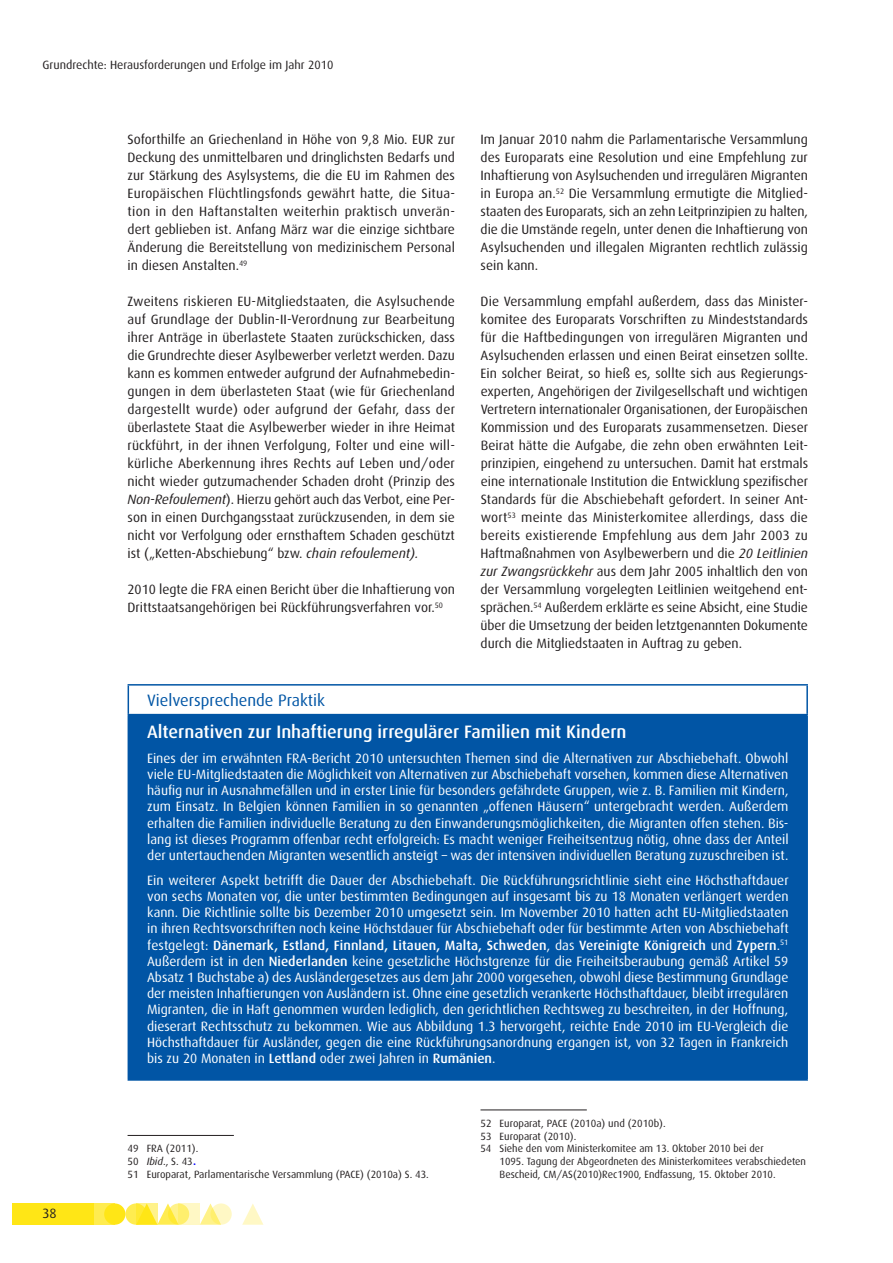
<style>
.page{position:relative;width:893px;height:1263px;background:#fff}
.page>*{position:absolute;margin:0;border:0;box-sizing:border-box;transform-origin:0 0}
.t1{font:500 18px "Dax";color:#fff}
.t2{font:16.5px "Dax";color:#0155a5}
.t3{font:13.5px/18px "Dax";color:#231f20;text-align:justify}
.t4{font:13.5px/16.2px "Dax";color:#fff;text-align:justify}
.t5{font:12px "Dax";color:#231f20}
.t6{font:10.5px/12.8px "Dax";color:#231f20}
.s1{font-style:italic}
.s2{font-weight:500}
.s3{font-size:15px;color:#00f}
</style>
<div class="page">
<svg style="left:125px;top:1203px;width:22px;height:22px"></svg>
<div style="left:94px;top:1203px;width:21px;height:22px;background:#ffec50"></div>
<div style="left:12px;top:1203px;width:82px;height:22px;background:#ffe616"></div>
<svg style="left:200px;top:1203px;width:18px;height:22px"></svg>
<svg style="left:242px;top:1204px;width:21px;height:21px"></svg>
<div style="left:104px;top:1203px;width:21px;height:22px;background:#ffe616;border-radius:50%"></div>
<svg style="left:157px;top:1203px;width:18px;height:22px"></svg>
<svg style="left:168px;top:1203px;width:21px;height:22px"></svg>
<svg style="left:210px;top:1203px;width:22px;height:22px"></svg>
<svg style="left:136px;top:1203px;width:21px;height:22px"></svg>
<svg style="left:179px;top:1203px;width:21px;height:22px"></svg>
<hr style="left:128px;top:1135px;width:106px;height:1px;background:#231f20">
<hr style="left:480px;top:1109px;width:107px;height:1px;background:#231f20">
<div style="left:128px;top:715px;width:679px;height:365px;background:#0155a5"></div>
<hr style="left:806px;top:715px;width:2px;height:364px;background:#0155a5">
<hr style="left:128px;top:1079px;width:680px;height:2px;background:#0155a5">
<hr style="left:128px;top:684px;width:680px;height:2px;background:#0155a5">
<svg style="left:128px;top:685px;width:1px;height:29px"></svg>
<hr style="left:806px;top:685px;width:2px;height:29px;background:#0155a5">
<hr style="left:128px;top:714px;width:680px;height:1px;background:#0155a5">
<p class="t5" style="left:43px;top:58px;width:292px">Grundrechte: Herausforderungen und Erfolge im Jahr 2010</p>
<p class="t3" style="left:128px;top:130px;width:329px">Soforthilfe an Griechenland in Höhe von 9,8 Mio. EUR zur Deckung des unmittelbaren und dringlichsten Bedarfs und zur Stärkung des Asylsystems, die die EU im Rahmen des Europäischen Flüchtlingsfonds gewährt hatte, die Situa‑ tion in den Haftanstalten weiterhin praktisch unverän‑ dert geblieben ist. Anfang März war die einzige sichtbare Änderung die Bereitstellung von medizinischem Personal in diesen Anstalten.<sup>49</sup></p>
<p class="t3" style="left:127px;top:292px;width:329px">Zweitens riskieren EU‑Mitgliedstaaten, die Asylsuchende auf Grundlage der Dublin‑II‑Verordnung zur Bearbeitung ihrer Anträge in überlastete Staaten zurückschicken, dass die Grundrechte dieser Asylbewerber verletzt werden. Dazu kann es kommen entweder aufgrund der Aufnahmebedin‑ gungen in dem überlasteten Staat (wie für Griechenland dargestellt wurde) oder aufgrund der Gefahr, dass der überlastete Staat die Asylbewerber wieder in ihre Heimat rückführt, in der ihnen Verfolgung, Folter und eine will‑ kürliche Aberkennung ihres Rechts auf Leben und/oder nicht wieder gutzumachender Schaden droht (Prinzip des <span class="s1">Non‑Refoulement</span>). Hierzu gehört auch das Verbot, eine Per‑ son in einen Durchgangsstaat zurückzusenden, in dem sie nicht vor Verfolgung oder ernsthaftem Schaden geschützt ist („Ketten‑Abschiebung“ bzw. <span class="s1">chain refoulement).</span></p>
<p class="t3" style="left:127px;top:580px;width:329px">2010 legte die FRA einen Bericht über die Inhaftierung von<br>Drittstaatsangehörigen bei Rückführungsverfahren vor.<sup>50</sup></p>
<p class="t3" style="left:480px;top:130px;width:329px">Im Januar 2010 nahm die Parlamentarische Versammlung des Europarats eine Resolution und eine Empfehlung zur Inhaftierung von Asylsuchenden und irregulären Migranten in Europa an.<sup>52</sup> Die Versammlung ermutigte die Mitglied‑ staaten des Europarats, sich an zehn Leitprinzipien zu halten, die die Umstände regeln, unter denen die Inhaftierung von Asylsuchenden und illegalen Migranten rechtlich zulässig sein kann.</p>
<p class="t3" style="left:480px;top:292px;width:329px">Die Versammlung empfahl außerdem, dass das Minister‑ komitee des Europarats Vorschriften zu Mindeststandards für die Haftbedingungen von irregulären Migranten und Asylsuchenden erlassen und einen Beirat einsetzen sollte.<br>Ein solcher Beirat, so hieß es, sollte sich aus Regierungs‑ experten, Angehörigen der Zivilgesellschaft und wichtigen Vertretern internationaler Organisationen, der Europäischen Kommission und des Europarats zusammensetzen. Dieser Beirat hätte die Aufgabe, die zehn oben erwähnten Leit‑ prinzipien, eingehend zu untersuchen. Damit hat erstmals eine internationale Institution die Entwicklung spezifischer Standards für die Abschiebehaft gefordert. In seiner Ant‑ wort<sup>53</sup> meinte das Ministerkomitee allerdings, dass die bereits existierende Empfehlung aus dem Jahr 2003 zu Haftmaßnahmen von Asylbewerbern und die <span class="s1">20 Leitlinien zur Zwangsrückkehr</span> aus dem Jahr 2005 inhaltlich den von der Versammlung vorgelegten Leitlinien weitgehend ent‑ sprächen.<sup>54</sup> Außerdem erklärte es seine Absicht, eine Studie über die Umsetzung der beiden letztgenannten Dokumente durch die Mitgliedstaaten in Auftrag zu geben.</p>
<p class="t2" style="left:147px;top:691px;width:179px">Vielversprechende Praktik</p>
<h1 class="t1" style="left:147px;top:722px;width:481px">Alternativen zur Inhaftierung irregulärer Familien mit Kindern</h1>
<p class="t4" style="left:147px;top:750px;width:643px">Eines der im erwähnten FRA‑Bericht 2010 untersuchten Themen sind die Alternativen zur Abschiebehaft. Obwohl viele EU‑Mitgliedstaaten die Möglichkeit von Alternativen zur Abschiebehaft vorsehen, kommen diese Alternativen häufig nur in Ausnahmefällen und in erster Linie für besonders gefährdete Gruppen, wie z. B. Familien mit Kindern, zum Einsatz. In Belgien können Familien in so genannten „offenen Häusern“ untergebracht werden. Außerdem erhalten die Familien individuelle Beratung zu den Einwanderungsmöglichkeiten, die Migranten offen stehen. Bis‑ lang ist dieses Programm offenbar recht erfolgreich: Es macht weniger Freiheitsentzug nötig, ohne dass der Anteil der untertauchenden Migranten wesentlich ansteigt – was der intensiven individuellen Beratung zuzuschreiben ist.</p>
<p class="t4" style="left:147px;top:872px;width:643px">Ein weiterer Aspekt betrifft die Dauer der Abschiebehaft. Die Rückführungsrichtlinie sieht eine Höchsthaftdauer von sechs Monaten vor, die unter bestimmten Bedingungen auf insgesamt bis zu 18 Monaten verlängert werden kann. Die Richtlinie sollte bis Dezember 2010 umgesetzt sein. Im November 2010 hatten acht EU‑Mitgliedstaaten in ihren Rechtsvorschriften noch keine Höchstdauer für Abschiebehaft oder für bestimmte Arten von Abschiebehaft festgelegt: <span class="s2">Dänemark, Estland, Finnland, Litauen, Malta, Schweden</span>, das <span class="s2">Vereinigte Königreich</span> und <span class="s2">Zypern</span>.<sup>51<br></sup>Außerdem ist in den <span class="s2">Niederlanden</span> keine gesetzliche Höchstgrenze für die Freiheitsberaubung gemäß Artikel 59<br>Absatz 1 Buchstabe a) des Ausländergesetzes aus dem Jahr 2000 vorgesehen, obwohl diese Bestimmung Grundlage der meisten Inhaftierungen von Ausländern ist. Ohne eine gesetzlich verankerte Höchsthaftdauer, bleibt irregulären Migranten, die in Haft genommen wurden lediglich, den gerichtlichen Rechtsweg zu beschreiten, in der Hoffnung, dieserart Rechtsschutz zu bekommen. Wie aus Abbildung 1.3 hervorgeht, reichte Ende 2010 im EU‑Vergleich die Höchsthaftdauer für Ausländer, gegen die eine Rückführungsanordnung ergangen ist, von 32 Tagen in Frankreich bis zu 20 Monaten in <span class="s2">Lettland</span> oder zwei Jahren in <span class="s2">Rumänien</span>.</p>
<p class="t3" style="left:43px;top:1205px;width:16px">38</p>
<p class="t6" style="left:128px;top:1142px;width:303px">49 FRA (2011).<br>50 <span class="s1">Ibid</span>., S. 43<span class="s3">.<br></span>51 Europarat, Parlamentarische Versammlung (PACE) (2010a) S. 43.</p>
<p class="t6" style="left:480px;top:1117px;width:187px">52 Europarat, PACE (2010a) und (2010b).</p>
<p class="t6" style="left:480px;top:1130px;width:97px">53 Europarat (2010).</p>
<p class="t6" style="left:480px;top:1142px;width:285px">54 Siehe den vom Ministerkomitee am 13. Oktober 2010 bei der</p>
<p class="t6" style="left:500px;top:1155px;width:308px">1095. Tagung der Abgeordneten des Ministerkomitees verabschiedeten</p>
<p class="t6" style="left:500px;top:1168px;width:277px">Bescheid, CM/AS(2010)Rec1900, Endfassung, 15. Oktober 2010.</p>
</div>
